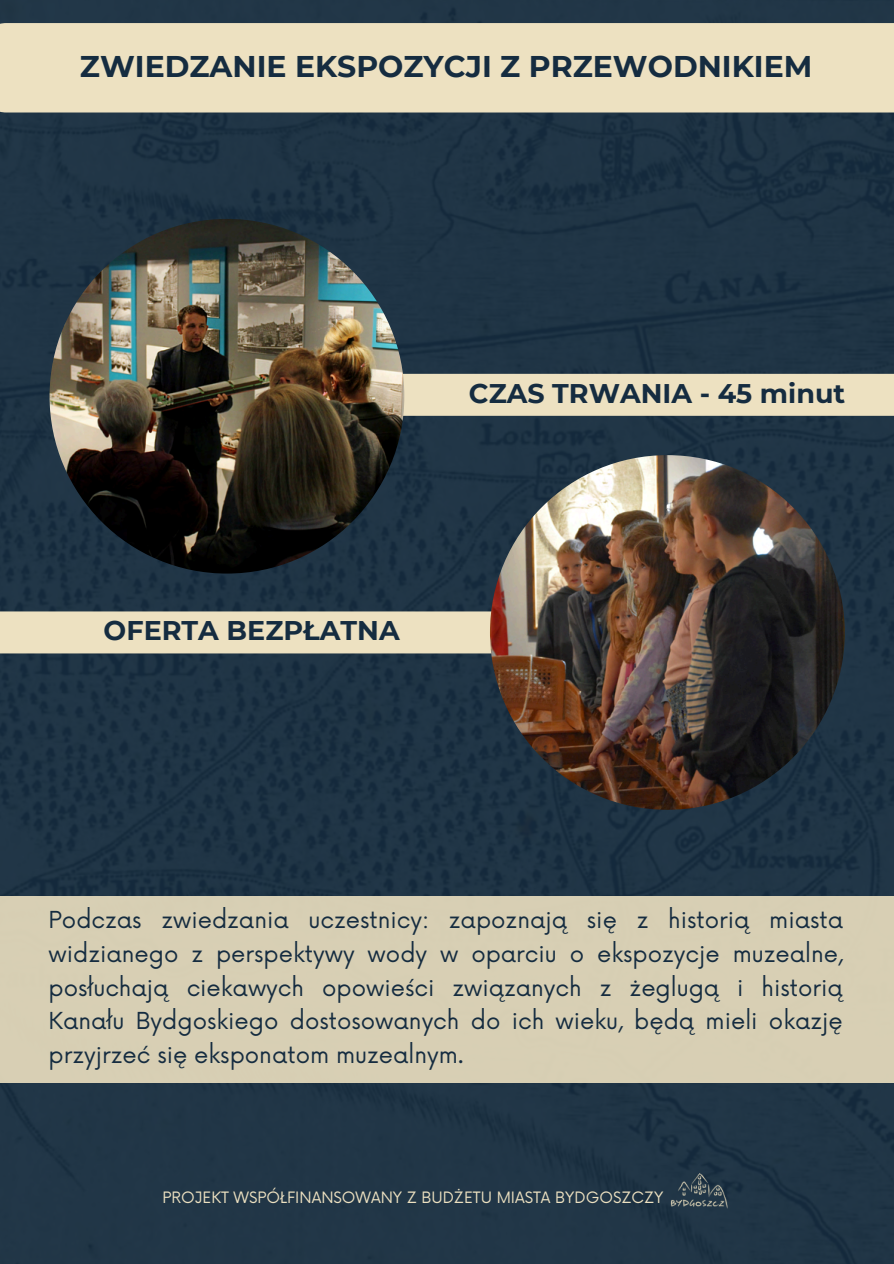
<style>
.page{position:relative;width:894px;height:1264px;background:#fff}
.page>*{position:absolute;margin:0;border:0;box-sizing:border-box;transform-origin:0 0}
.t1{font:700 29.85px "Montserrat";color:#152c40}
.t2{font:700 27px "Montserrat";color:#152c40}
.t3{font:22.8px/33.8px "Now";color:#152c40;text-align:justify}
.t4{font:15.3px "Now";color:#ede1c1}
</style>
<div class="page">
<img style="left:0;top:0;width:893px;height:1263px">
<div style="left:0;top:23px;width:893px;height:89px;background:#ede1c1"></div>
<div style="left:403px;top:374px;width:490px;height:42px;background:#ede1c1"></div>
<div style="left:0;top:611px;width:491px;height:42px;background:#ede1c1"></div>
<div style="left:0;top:895px;width:893px;height:187px;background:#d8cfb4"></div>
<img style="left:50px;top:219px;width:354px;height:354px;border-radius:50%">
<img style="left:490px;top:455px;width:354px;height:354px;border-radius:50%">
<img style="left:665px;top:1168px;width:64px;height:44px">
<h3 class="t1" style="left:80px;top:48px;width:733px">ZWIEDZANIE EKSPOZYCJI Z PRZEWODNIKIEM</h3>
<p class="t2" style="left:469px;top:376px;width:377px">CZAS TRWANIA - 45 minut</p>
<h2 class="t2" style="left:104px;top:614px;width:297px">OFERTA BEZPŁATNA</h2>
<h1 class="t3" style="left:48px;top:904px;width:795px">Podczas zwiedzania uczestnicy: zapoznają się z historią miasta widzianego z perspektywy wody w oparciu o ekspozycje muzealne, posłuchają ciekawych opowieści związanych z żeglugą i historią Kanału Bydgoskiego dostosowanych do ich wieku, będą mieli okazję przyjrzeć się eksponatom muzealnym.</h1>
<p class="t4" style="left:162px;top:1189px;width:502px">PROJEKT WSPÓŁFINANSOWANY Z BUDŻETU MIASTA BYDGOSZCZY</p>
</div>
